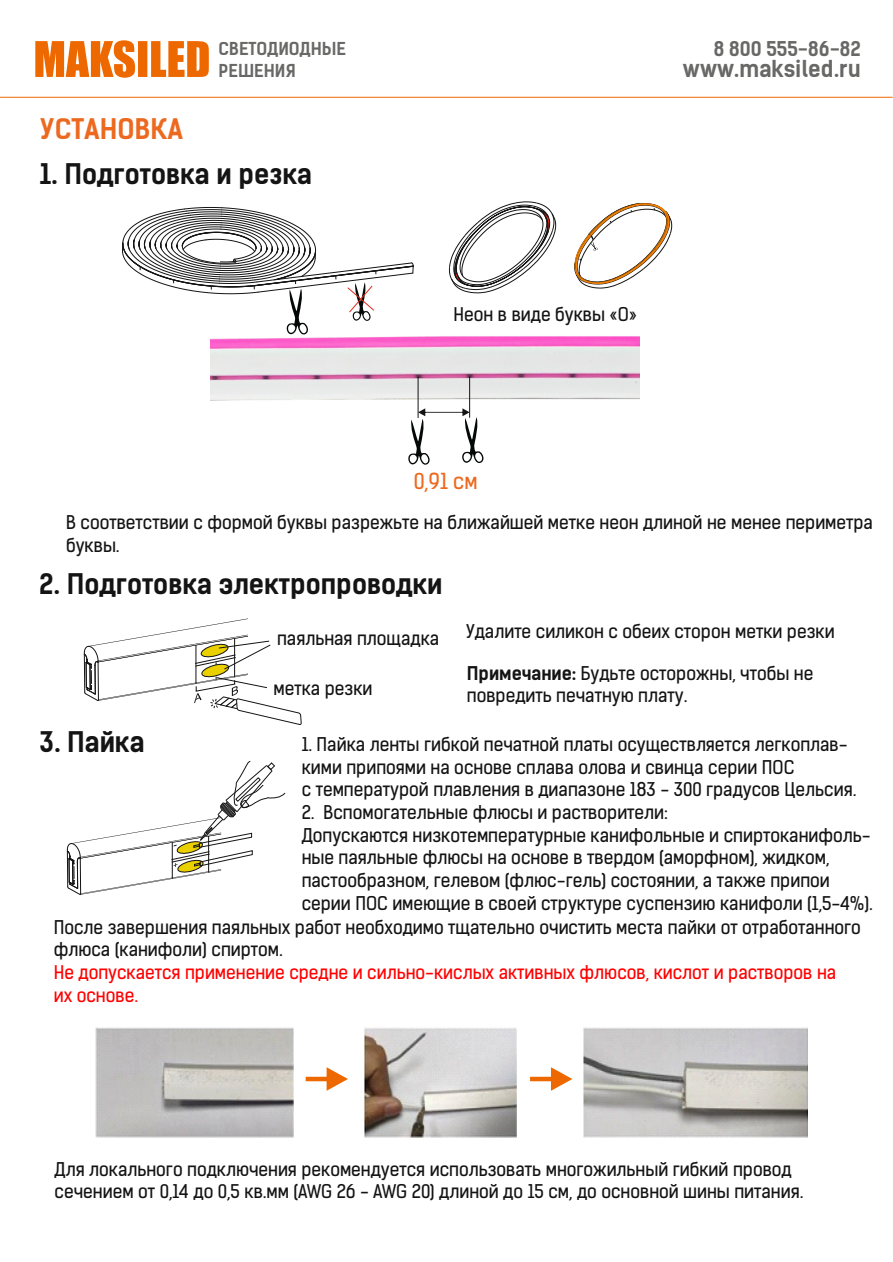
<style>
.page{position:relative;width:893px;height:1262px;background:#fff}
.page>*{position:absolute;margin:0;border:0;box-sizing:border-box;transform-origin:0 0}
.t1{font:27px "Kelson Sans Bold RU";color:#131413}
.t2{font:27px "Kelson Sans Bold RU";color:#ec691f}
.t3{font:22.2px "Kelson Sans Bold RU";color:#686867}
.t4{font:21px "Kelson Sans Regular RU";color:#ec691f}
.t5{font:19.5px "Kelson Sans Bold RU";color:#686867}
.t6{font:18px/22.6px "Kelson Sans Regular RU";color:#131413}
.t7{font:18px/22.6px "Kelson Sans Regular RU";color:#f00}
.t8{font:16.95px "Kelson Sans Bold RU";color:#686867}
.s1{font-family:"Kelson Sans Bold RU"}
</style>
<div class="page">
<svg style="left:639px;top:203px;width:33px;height:70px"></svg>
<svg style="left:122px;top:207px;width:88px;height:87px"></svg>
<img style="left:210px;top:201px;width:429px;height:207px">
<svg style="left:83px;top:618px;width:218px;height:106px"></svg>
<img style="left:95px;top:1027px;width:198px;height:111px">
<img style="left:363px;top:1027px;width:153px;height:111px">
<img style="left:580px;top:1027px;width:227px;height:111px">
<svg style="left:67px;top:761px;width:219px;height:134px"></svg>
<svg style="left:35px;top:40px;width:174px;height:38px"></svg>
<hr style="left:0;top:97px;width:892px;height:1px;background:#ee6800">
<hr style="left:417px;top:376px;width:1px;height:42px;background:#131413">
<svg style="left:530px;top:1067px;width:42px;height:23px"></svg>
<svg style="left:306px;top:1067px;width:42px;height:23px"></svg>
<svg style="left:408px;top:408px;width:76px;height:57px"></svg>
<hr style="left:469px;top:376px;width:1px;height:42px;background:#131413">
<p class="t8" style="left:219px;top:43px;width:129px">СВЕТОДИОДНЫЕ</p>
<p class="t5" style="left:713px;top:42px;width:149px">8 800 555-86-82</p>
<p class="t8" style="left:219px;top:64px;width:79px">РЕШЕНИЯ</p>
<p class="t3" style="left:682px;top:60px;width:180px">www.maksiled.ru</p>
<h1 class="t2" style="left:40px;top:119px;width:144px">УСТАНОВКА</h1>
<h1 class="t1" style="left:40px;top:164px;width:273px">1. Подготовка и резка</h1>
<p class="t6" style="left:453px;top:305px;width:185px">Неон в виде буквы «О»</p>
<p class="t4" style="left:414px;top:473px;width:65px">0,91 см</p>
<p class="t6" style="left:66px;top:513px;width:808px">В соответствии с формой буквы разрежьте на ближайшей метке неон длиной не менее периметра буквы.</p>
<h1 class="t1" style="left:39px;top:573px;width:404px">2. Подготовка электропроводки</h1>
<p class="t6" style="left:277px;top:629px;width:164px">паяльная площадка</p>
<p class="t6" style="left:273px;top:679px;width:100px">метка резки</p>
<p class="t6" style="left:466px;top:622px;width:370px">Удалите силикон с обеих сторон метки резки</p>
<p class="t6" style="left:467px;top:664px;width:348px"><span class="s1">Примечание:</span> Будьте осторожны, чтобы не повредить печатную плату.</p>
<h1 class="t1" style="left:40px;top:731px;width:106px">3. Пайка</h1>
<p class="t6" style="left:302px;top:735px;width:556px">1. Пайка ленты гибкой печатной платы осуществляется легкоплав&shy;кими припоями на основе сплава олова и свинца серии ПОС<br>с температурой плавления в диапазоне 183 - 300 градусов Цельсия.</p>
<p class="t6" style="left:302px;top:803px;width:368px">2. Вспомогательные флюсы и растворители:</p>
<p class="t6" style="left:302px;top:825px;width:570px">Допускаются низкотемпературные канифольные и спиртоканифоль-</p>
<p class="t6" style="left:302px;top:848px;width:529px">ные паяльные флюсы на основе в твердом (аморфном), жидком,</p>
<p class="t6" style="left:302px;top:871px;width:529px">пастообразном, гелевом (флюс-гель) состоянии, а также припои</p>
<p class="t6" style="left:302px;top:893px;width:572px">серии ПОС имеющие в своей структуре суспензию канифоли (1,5-4%).</p>
<p class="t6" style="left:54px;top:917px;width:808px">После завершения паяльных работ необходимо тщательно очистить места пайки от отработанного</p>
<p class="t6" style="left:54px;top:940px;width:230px">флюса (канифоли) спиртом.</p>
<p class="t7" style="left:54px;top:963px;width:784px">Не допускается применение средне и сильно-кислых активных флюсов, кислот и растворов на их основе.</p>
<p class="t6" style="left:55px;top:1160px;width:750px">Для локального подключения рекомендуется использовать многожильный гибкий провод сечением от 0,14 до 0,5 кв.мм (AWG 26 - AWG 20) длиной до 15 см, до основной шины питания.</p>
</div>
